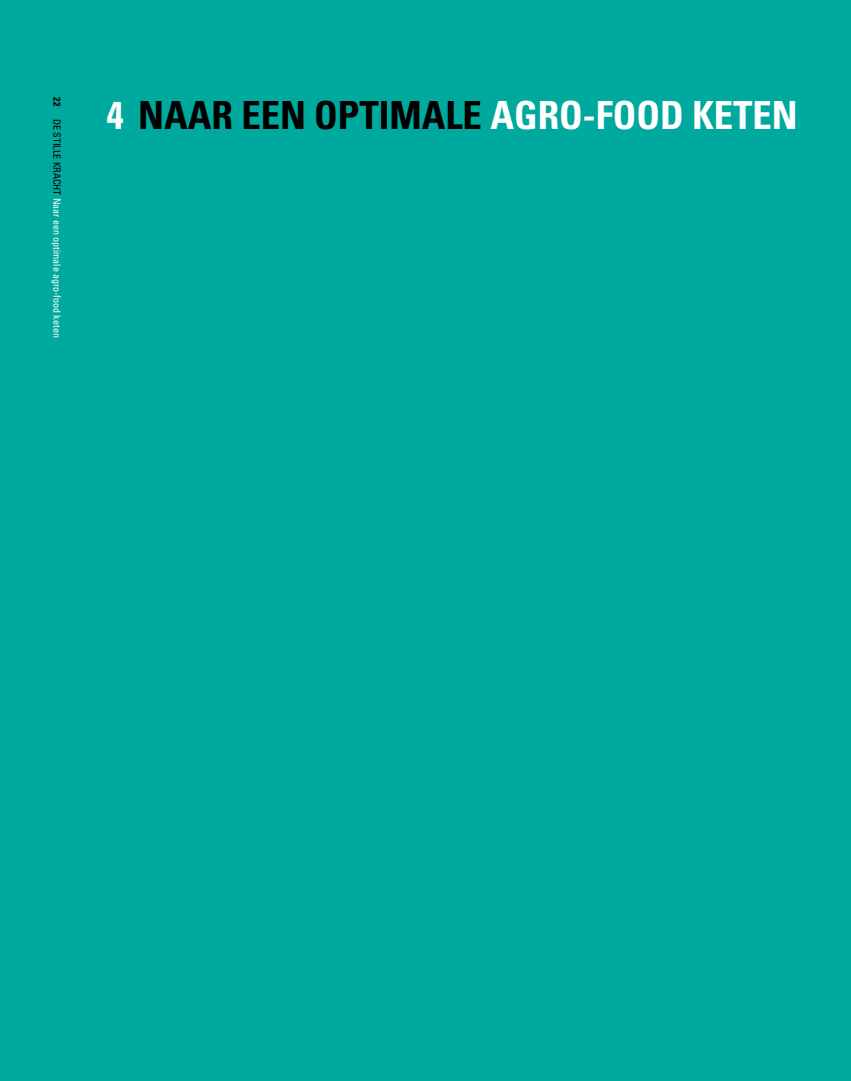
<style>
.page{position:relative;width:851px;height:1081px;background:#fff}
.page>*{position:absolute;margin:0;border:0;box-sizing:border-box;transform-origin:0 0}
.t1{font:700 condensed 38.75px "Univers";color:#000}
.t2{font:700 condensed 38.75px "Univers";color:#fff}
.t3{font:condensed 10px "Univers";color:#fff}
.s1{font-weight:700;color:#000}
.s2{color:#000}
.s3{color:#fff}
</style>
<div class="page">
<div style="left:0;top:0;width:850px;height:1081px;background:#00a99d"></div>
<p class="t3" style="left:63px;top:97px;width:242px;rotate:90deg"><span class="s1">22</span> <span class="s2">DE STILLE KRACHT</span> Naar een optimale agro-food keten</p>
<h1 class="t1" style="left:106px;top:92px;width:82px"><span class="s3">4</span> NAAR</h1>
<h1 class="t1" style="left:241px;top:92px;width:21px">EEN</h1>
<h1 class="t1" style="left:314px;top:92px;width:128px">OPTIMALE</h1>
<h1 class="t2" style="left:490px;top:92px;width:309px">AGRO-FOO D KETEN</h1>
</div>
